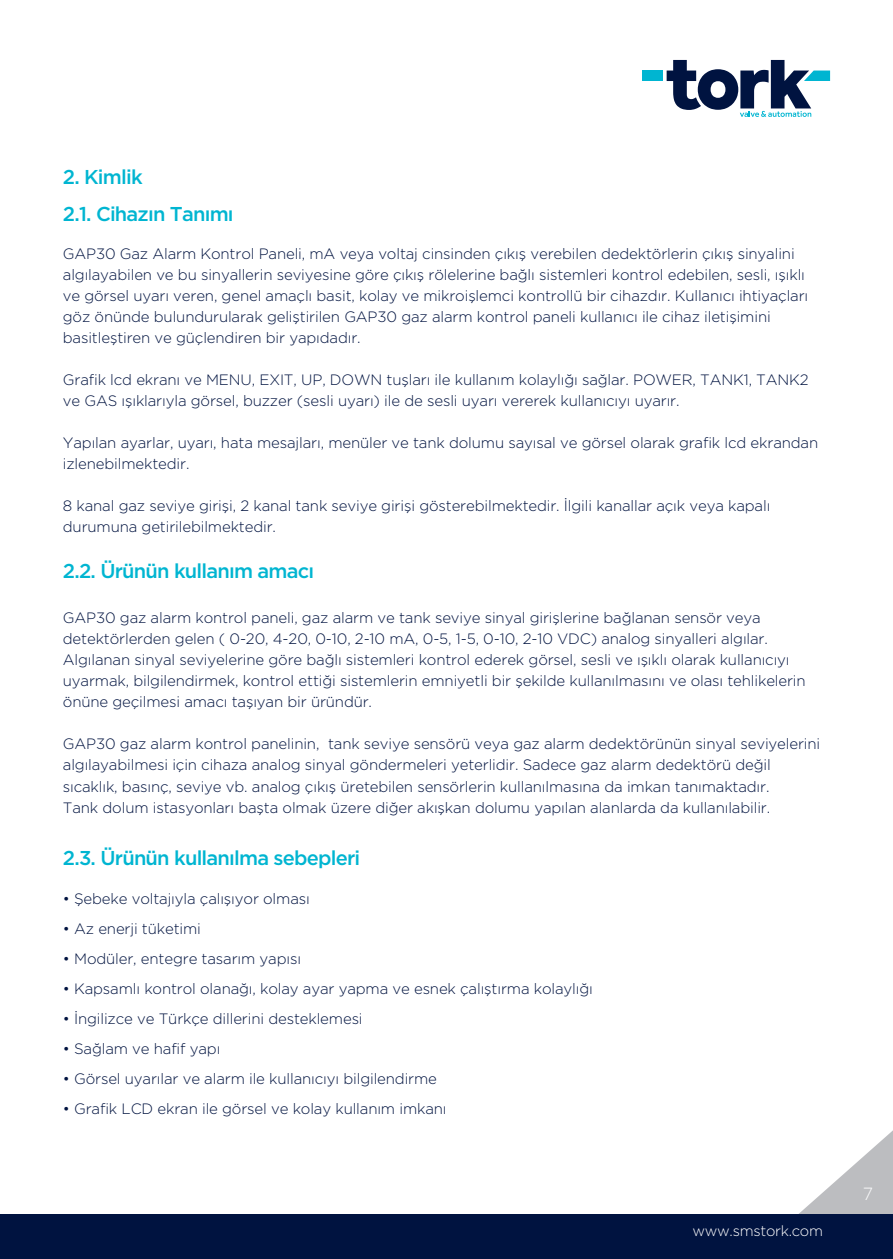
<style>
.page{position:relative;width:893px;height:1259px;background:#fff}
.page>*{position:absolute;margin:0;border:0;box-sizing:border-box;transform-origin:0 0}
.t1{font:500 20.1px "Gotham HTF";letter-spacing:-.04em;color:#00b5d1}
.t2{font:300 17.7px "Gotham HTF";color:#fbfbfc}
.t3{font:300 15px/21px "Gotham HTF";letter-spacing:-.01em;color:#001340}
.t4{font:300 14.7px "Gotham HTF";letter-spacing:-.02em;color:#fff}
</style>
<div class="page">
<svg style="left:799px;top:1130px;width:94px;height:84px"></svg>
<div style="left:0;top:1214px;width:893px;height:45px;background:#001340"></div>
<svg style="left:667px;top:60px;width:163px;height:57px"></svg>
<div style="left:642px;top:71px;width:21px;height:10px;background:#00b5d1"></div>
<h1 class="t1" style="left:63px;top:166px;width:81px">2. Kimlik</h1>
<h1 class="t1" style="left:63px;top:202px;width:172px">2.1. Cihazın Tanımı</h1>
<p class="t3" style="left:63px;top:243px;width:747px">GAP30 Gaz Alarm Kontrol Paneli, mA veya voltaj cinsinden çıkış verebilen dedektörlerin çıkış sinyalini algılayabilen ve bu sinyallerin seviyesine göre çıkış rölelerine bağlı sistemleri kontrol edebilen, sesli, ışıklı ve görsel uyarı veren, genel amaçlı basit, kolay ve mikroişlemci kontrollü bir cihazdır. Kullanıcı ihtiyaçları göz önünde bulundurularak geliştirilen GAP30 gaz alarm kontrol paneli kullanıcı ile cihaz iletişimini basitleştiren ve güçlendiren bir yapıdadır.</p>
<p class="t3" style="left:63px;top:369px;width:747px">Grafik lcd ekranı ve MENU, EXIT, UP, DOWN tuşları ile kullanım kolaylığı sağlar. POWER, TANK1, TANK2 ve GAS ışıklarıyla görsel, buzzer (sesli uyarı) ile de sesli uyarı vererek kullanıcıyı uyarır.</p>
<p class="t3" style="left:63px;top:432px;width:757px">Yapılan ayarlar, uyarı, hata mesajları, menüler ve tank dolumu sayısal ve görsel olarak grafik lcd ekrandan izlenebilmektedir.</p>
<p class="t3" style="left:63px;top:495px;width:709px">8 kanal gaz seviye girişi, 2 kanal tank seviye girişi gösterebilmektedir. İlgili kanallar açık veya kapalı durumuna getirilebilmektedir.</p>
<h1 class="t1" style="left:63px;top:559px;width:253px">2.2. Ürünün kullanım amacı</h1>
<p class="t3" style="left:63px;top:607px;width:744px">GAP30 gaz alarm kontrol paneli, gaz alarm ve tank seviye sinyal girişlerine bağlanan sensör veya detektörlerden gelen ( 0-20, 4-20, 0-10, 2-10 mA, 0-5, 1-5, 0-10, 2-10 VDC) analog sinyalleri algılar.<br>Algılanan sinyal seviyelerine göre bağlı sistemleri kontrol ederek görsel, sesli ve ışıklı olarak kullanıcıyı uyarmak, bilgilendirmek, kontrol ettiği sistemlerin emniyetli bir şekilde kullanılmasını ve olası tehlikelerin önüne geçilmesi amacı taşıyan bir üründür.</p>
<p class="t3" style="left:63px;top:733px;width:759px">GAP30 gaz alarm kontrol panelinin, tank seviye sensörü veya gaz alarm dedektörünün sinyal seviyelerini algılayabilmesi için cihaza analog sinyal göndermeleri yeterlidir. Sadece gaz alarm dedektörü değil sıcaklık, basınç, seviye vb. analog çıkış üretebilen sensörlerin kullanılmasına da imkan tanımaktadır.<br>Tank dolum istasyonları başta olmak üzere diğer akışkan dolumu yapılan alanlarda da kullanılabilir.</p>
<h1 class="t1" style="left:63px;top:846px;width:299px">2.3. Ürünün kullanılma sebepleri</h1>
<p class="t3" style="left:63px;top:887px;width:248px">• Şebeke voltajıyla çalışıyor olması</p>
<p class="t3" style="left:63px;top:917px;width:140px">• Az enerji tüketimi</p>
<p class="t3" style="left:63px;top:947px;width:240px">• Modüler, entegre tasarım yapısı</p>
<p class="t3" style="left:63px;top:977px;width:531px">• Kapsamlı kontrol olanağı, kolay ayar yapma ve esnek çalıştırma kolaylığı</p>
<p class="t3" style="left:63px;top:1007px;width:301px">• İngilizce ve Türkçe dillerini desteklemesi</p>
<p class="t3" style="left:63px;top:1037px;width:159px">• Sağlam ve hafif yapı</p>
<p class="t3" style="left:63px;top:1067px;width:376px">• Görsel uyarılar ve alarm ile kullanıcıyı bilgilendirme</p>
<p class="t3" style="left:63px;top:1097px;width:385px">• Grafik LCD ekran ile görsel ve kolay kullanım imkanı</p>
<p class="t4" style="left:692px;top:1222px;width:132px">www.smstork.com</p>
<p class="t2" style="left:863px;top:1183px;width:12px">7</p>
</div>
